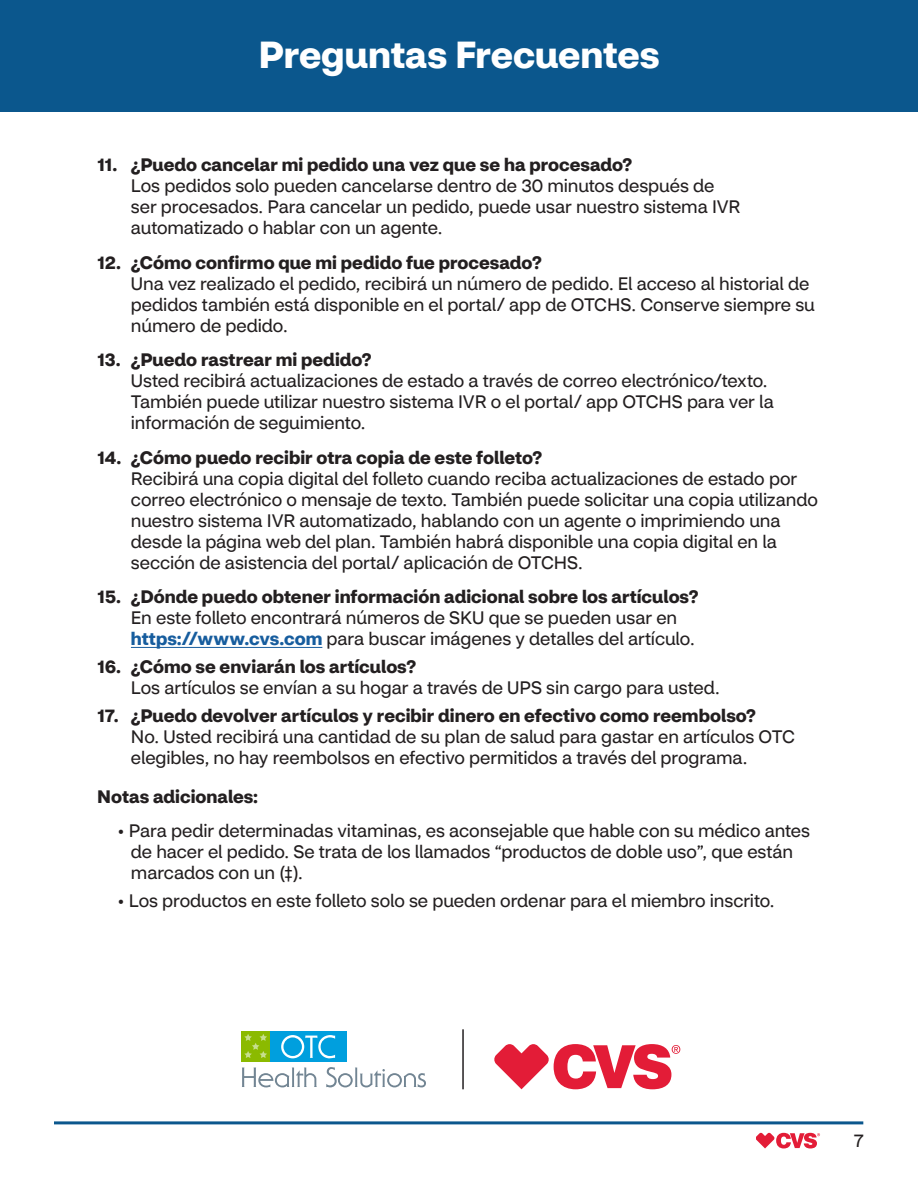
<style>
.page{position:relative;width:918px;height:1188px;background:#fff}
.page>*{position:absolute;margin:0;border:0;box-sizing:border-box;transform-origin:0 0}
.t1{font:700 37.5px "CVS Health Sans";letter-spacing:-.005em;color:#fff}
.t2{font:18px/21px "CVS Health Sans";letter-spacing:-.005em;color:#231f20}
.t3{font:700 18px "CVS Health Sans";color:#231f20}
.s1{font-weight:700}
.s2{font-weight:700;color:#175d9e}
.s3{font-family:"CVS Health Sans Cd"}
</style>
<div class="page">
<svg style="left:756px;top:1133px;width:64px;height:15px"></svg>
<div style="left:0;top:0;width:918px;height:111px;background:#0b578d"></div>
<hr style="left:131px;top:647px;width:191px;height:1px;background:#175d9e">
<div style="left:242px;top:1031px;width:105px;height:30px;background:#009fde"></div>
<div style="left:242px;top:1031px;width:28px;height:30px;background:#8bba00"></div>
<svg style="left:281px;top:1035px;width:54px;height:23px"></svg>
<svg style="left:244px;top:1034px;width:23px;height:24px"></svg>
<svg style="left:242px;top:1068px;width:75px;height:19px"></svg>
<svg style="left:326px;top:1067px;width:100px;height:20px"></svg>
<svg style="left:494px;top:1044px;width:186px;height:45px"></svg>
<hr style="left:462px;top:1029px;width:2px;height:60px;background:#231f20">
<hr style="left:54px;top:1121px;width:809px;height:3px;background:#0b578d">
<h1 class="t1" style="left:259px;top:31px;width:402px">Preguntas Frecuentes</h1>
<p class="t2" style="left:131px;top:155px;width:611px;text-indent:-34px"><span class="s1">11. ¿Puedo cancelar mi pedido una vez que se ha procesado?<br></span>Los pedidos solo pueden cancelarse dentro de 30 minutos después de ser procesados. Para cancelar un pedido, puede usar nuestro sistema IVR automatizado o hablar con un agente.</p>
<p class="t2" style="left:131px;top:252px;width:685px;text-indent:-34px"><span class="s1">12. ¿Cómo confirmo que mi pedido fue procesado?<br></span>Una vez realizado el pedido, recibirá un número de pedido. El acceso al historial de pedidos también está disponible en el portal/ app de OTCHS. Conserve siempre su número de pedido.</p>
<p class="t2" style="left:131px;top:350px;width:644px;text-indent:-34px"><span class="s1">13. ¿Puedo rastrear mi pedido?<br></span>Usted recibirá actualizaciones de estado a través de correo electrónico/texto.<br>También puede utilizar nuestro sistema IVR o el portal/ app OTCHS para ver la información de seguimiento.</p>
<p class="t2" style="left:131px;top:447px;width:688px;text-indent:-34px"><span class="s1">14. ¿Cómo puedo recibir otra copia de este folleto?<br></span>Recibirá una copia digital del folleto cuando reciba actualizaciones de estado por correo electrónico o mensaje de texto. También puede solicitar una copia utilizando nuestro sistema IVR automatizado, hablando con un agente o imprimiendo una desde la página web del plan. También habrá disponible una copia digital en la sección de asistencia del portal/ aplicación de OTCHS.</p>
<p class="t2" style="left:131px;top:587px;width:569px;text-indent:-34px"><span class="s1">15. ¿Dónde puedo obtener información adicional sobre los artículos?<br></span>En este folleto encontrará números de SKU que se pueden usar en <span class="s2">https://www.cvs.com</span> para buscar imágenes y detalles del artículo.</p>
<p class="t2" style="left:131px;top:656px;width:590px;text-indent:-34px"><span class="s1">16. ¿Cómo se enviarán los artículos?<br></span>Los artículos se envían a su hogar a través de UPS sin cargo para usted.</p>
<p class="t2" style="left:131px;top:705px;width:665px;text-indent:-34px"><span class="s1">17. ¿Puedo devolver artículos y recibir dinero en efectivo como reembolso?<br></span>No. Usted recibirá una cantidad de su plan de salud para gastar en artículos OTC elegibles, no hay reembolsos en efectivo permitidos a través del programa.</p>
<h3 class="t3" style="left:97px;top:785px;width:163px">Notas adicionales:</h3>
<p class="t2" style="left:131px;top:821px;width:681px;text-indent:-13px">• Para pedir determinadas vitaminas, es aconsejable que hable con su médico antes de hacer el pedido. Se trata de los llamados “productos de doble uso”, que están marcados con un (<span class="s3">‡</span>).</p>
<p class="t2" style="left:117px;top:890px;width:659px">• Los productos en este folleto solo se pueden ordenar para el miembro inscrito.</p>
<p class="t2" style="left:854px;top:1131px;width:12px">7</p>
</div>
